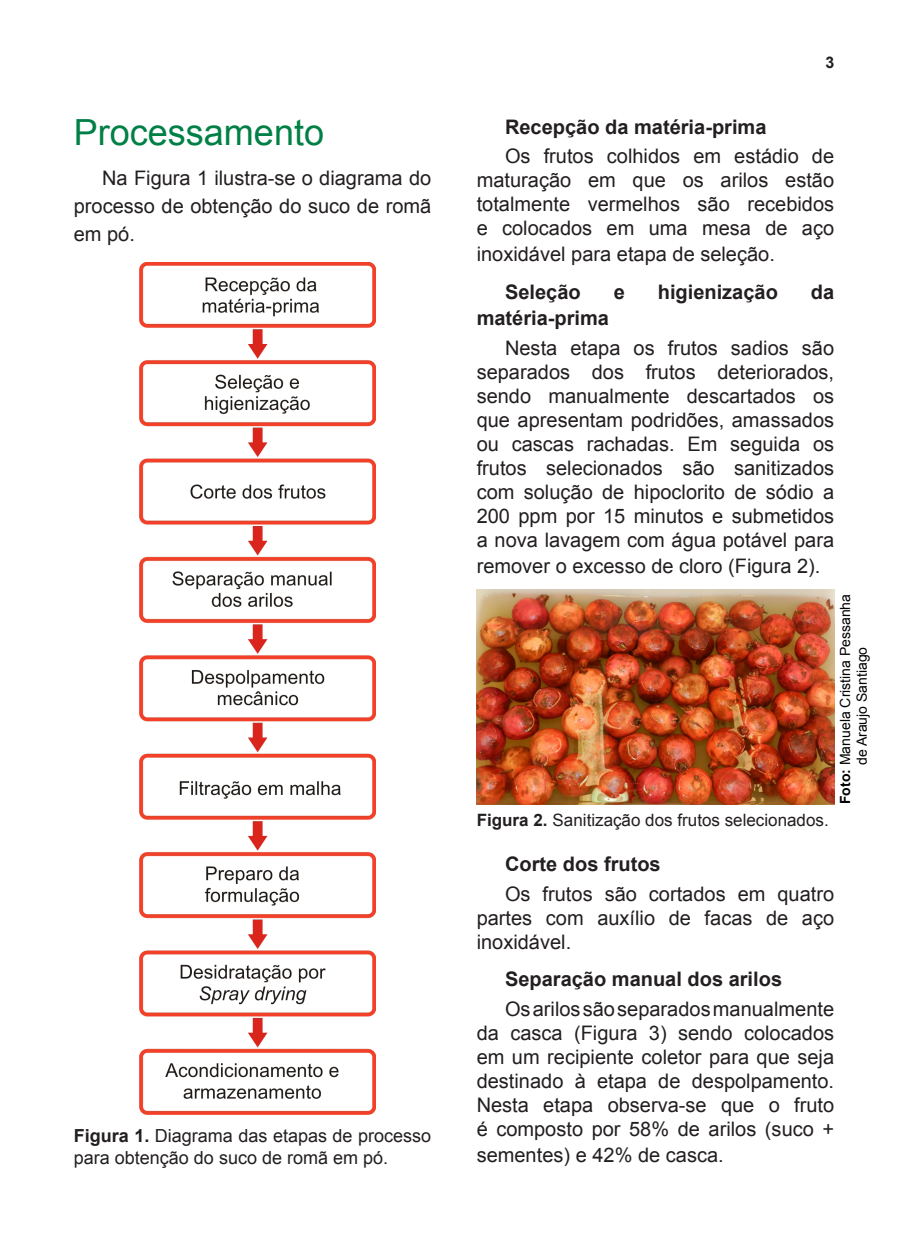
<style>
.page{position:relative;width:908px;height:1248px;background:#fff}
.page>*{position:absolute;margin:0;border:0;box-sizing:border-box;transform-origin:0 0}
.MIOLO{font:36px "Arial";color:#007f46}
.MIOLO-2{font:20px/24px "Arial";color:#231f20;text-align:justify}
.MIOLO-3{font:700 20px "Arial";color:#231f20}
.FIGURA_LEGENDA{font:18px/21.6px "Arial";color:#231f20}
.FIGURA_LEGENDA-2{font:17px "Arial";color:#231f20}
.t1{font:700 16px "Arial";color:#231f20}
.CREDITO_FOTO{font:14px "Arial";color:#000}
.s1{font-weight:700}
</style>
<div class="page">
<img style="left:139px;top:262px;width:236px;height:852px">
<img style="left:476px;top:589px;width:357px;height:215px">
<p class="MIOLO" style="left:74px;top:109px;width:252px">Processamento</p>
<p class="MIOLO-2" style="left:74px;top:164px;width:359px;line-height:28.2px;text-indent:28px">Na Figura 1 ilustra-se o diagrama do processo de obtenção do suco de romã em pó.</p>
<p class="FIGURA_LEGENDA" style="left:74px;top:1124px;width:359px"><span class="s1">Figura 1.</span> Diagrama das etapas de processo para obtenção do suco de romã em pó.</p>
<p class="t1" style="left:825px;top:52px;width:10px">3</p>
<p class="MIOLO-3" style="left:505px;top:113px;width:263px">Recepção da matéria-prima</p>
<p class="MIOLO-2" style="left:476px;top:144px;width:359px;text-indent:28px">Os frutos colhidos em estádio de maturação em que os arilos estão totalmente vermelhos são recebidos e colocados em uma mesa de aço</p>
<p class="MIOLO-2" style="left:476px;top:242px;width:299px">inoxidável para etapa de seleção.</p>
<p class="MIOLO-3" style="left:505px;top:278px;width:77px">Seleção</p>
<p class="MIOLO-3" style="left:613px;top:278px;width:13px">e</p>
<p class="MIOLO-3" style="left:657px;top:278px;width:122px">higienização</p>
<p class="MIOLO-3" style="left:810px;top:278px;width:25px">da</p>
<p class="MIOLO-3" style="left:476px;top:304px;width:134px">matéria-prima</p>
<p class="MIOLO-2" style="left:476px;top:335px;width:359px;text-indent:28px">Nesta etapa os frutos sadios são separados dos frutos deteriorados, sendo manualmente descartados os que apresentam podridões, amassados ou cascas rachadas. Em seguida os frutos selecionados são sanitizados com solução de hipoclorito de sódio a 200 ppm por 15 minutos e submetidos a nova lavagem com água potável para</p>
<p class="MIOLO-2" style="left:476px;top:553px;width:345px">remover o excesso de cloro (Figura 2).</p>
<p class="FIGURA_LEGENDA-2" style="left:476px;top:808px;width:353px"><span class="s1">Figura 2.</span> Sanitização dos frutos selecionados.</p>
<p class="CREDITO_FOTO" style="left:835px;top:804px;width:212px;rotate:-90deg"><span class="s1">Foto:</span> Manuela Cristina Pessanha</p>
<p class="CREDITO_FOTO" style="left:852px;top:765px;width:120px;rotate:-90deg">de Araujo Santiago</p>
<p class="MIOLO-3" style="left:505px;top:850px;width:157px">Corte dos frutos</p>
<p class="MIOLO-2" style="left:476px;top:881px;width:359px;text-indent:28px">Os frutos são cortados em quatro partes com auxílio de facas de aço inoxidável.</p>
<p class="MIOLO-3" style="left:505px;top:965px;width:278px">Separação manual dos arilos</p>
<p class="MIOLO-2" style="left:476px;top:996px;width:359px;text-indent:28px">Os arilos são separados manualmente da casca (Figura 3) sendo colocados em um recipiente coletor para que seja destinado à etapa de despolpamento.<br>Nesta etapa observa-se que o fruto é composto por 58% de arilos (suco +</p>
<p class="MIOLO-2" style="left:476px;top:1142px;width:248px">sementes) e 42% de casca.</p>
</div>
